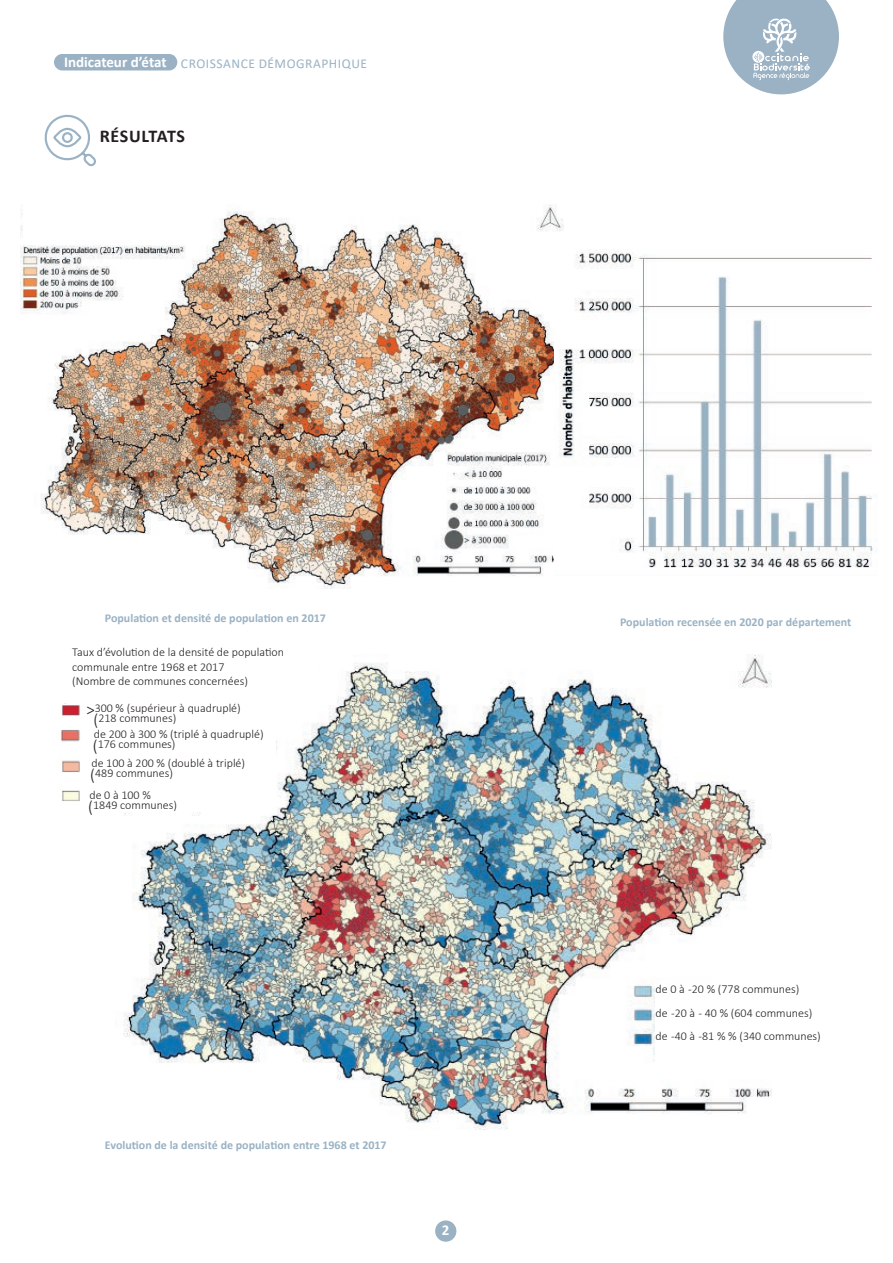
<style>
.page{position:relative;width:893px;height:1263px;background:#fff}
.page>*{position:absolute;margin:0;border:0;box-sizing:border-box;transform-origin:0 0}
.t1{font:700 18px "Calibri";letter-spacing:.03em;color:#231f20}
.t2{font:700 15px "Calibri";color:#fff}
.t3{font:13.5px "Calibri";letter-spacing:.04em;color:#9ab2c4}
.t4{font:300 12px/10.1px "Calibri";color:#231f20}
.t5{font:700 12px "Calibri";color:#9ab2c4}
.s1{font-weight:700;font-size:15px;color:#fff}
.s2{font-size:16.8px}
</style>
<div class="page">
<svg style="left:723px;top:0;width:116px;height:94px"></svg>
<div style="left:54px;top:54px;width:123px;height:16px;background:#9ab2c4;border-radius:8px"></div>
<div style="left:435px;top:1220px;width:21px;height:22px;background:#9ab2c4;border-radius:50%"></div>
<svg style="left:44px;top:114px;width:52px;height:53px"></svg>
<img style="left:20px;top:205px;width:543px;height:384px">
<div style="left:23px;top:191px;width:142px;height:48px;background:#fff"></div>
<img style="left:555px;top:249px;width:321px;height:326px">
<img style="left:123px;top:655px;width:648px;height:475px">
<div style="left:85px;top:680px;width:190px;height:132px;background:#fff"></div>
<div style="left:85px;top:654px;width:232px;height:61px;background:#fff"></div>
<img style="left:62px;top:703px;width:17px;height:13px">
<img style="left:61px;top:730px;width:19px;height:12px">
<img style="left:62px;top:790px;width:18px;height:11px">
<img style="left:62px;top:760px;width:17px;height:12px">
<div style="left:656px;top:984px;width:231px;height:34px;background:#fff"></div>
<div style="left:656px;top:1008px;width:231px;height:34px;background:#fff"></div>
<div style="left:656px;top:1031px;width:231px;height:34px;background:#fff"></div>
<p class="t3" style="left:64px;top:55px;width:304px"><span class="s1">Indicateur d’état</span> CROISSANCE DÉMOGRAPHIQUE</p>
<h1 class="t1" style="left:100px;top:123px;width:87px">RÉSULTATS</h1>
<p class="t5" style="left:105px;top:609px;width:223px">Population et densité de population en 2017</p>
<p class="t4" style="left:72px;top:645px;width:213px;line-height:14.5px">Taux d’évolution de la densité de population communale entre 1968 et 2017<br>(Nombre de communes concernées)</p>
<p class="t4" style="left:93px;top:703px;width:149px;text-indent:-7px"><span class="s2">&gt;</span> 300 % (supérieur à quadruplé) <span class="s2">(</span>218 communes)</p>
<p class="t4" style="left:93px;top:729px;width:172px">de 200 à 300 % (triplé à quadruplé) <span class="s2">(</span>176 communes)</p>
<p class="t4" style="left:90px;top:758px;width:156px">de 100 à 200 % (doublé à triplé) <span class="s2">(</span>489 communes)</p>
<p class="t4" style="left:88px;top:790px;width:90px">de 0 à 100 % <span class="s2">(</span>1849 communes)</p>
<p class="t5" style="left:105px;top:1136px;width:283px">Evolution de la densité de population entre 1968 et 2017</p>
<p class="t2" style="left:442px;top:1219px;width:9px">2</p>
<p class="t5" style="left:620px;top:613px;width:233px">Population recensée en 2020 par département</p>
<p class="t4" style="left:656px;top:978px;width:167px;line-height:23.4px">de 0 à -20 % (778 communes)<br>de -20 à - 40 % (604 communes) de -40 à -81 % % (340 communes)</p>
</div>
